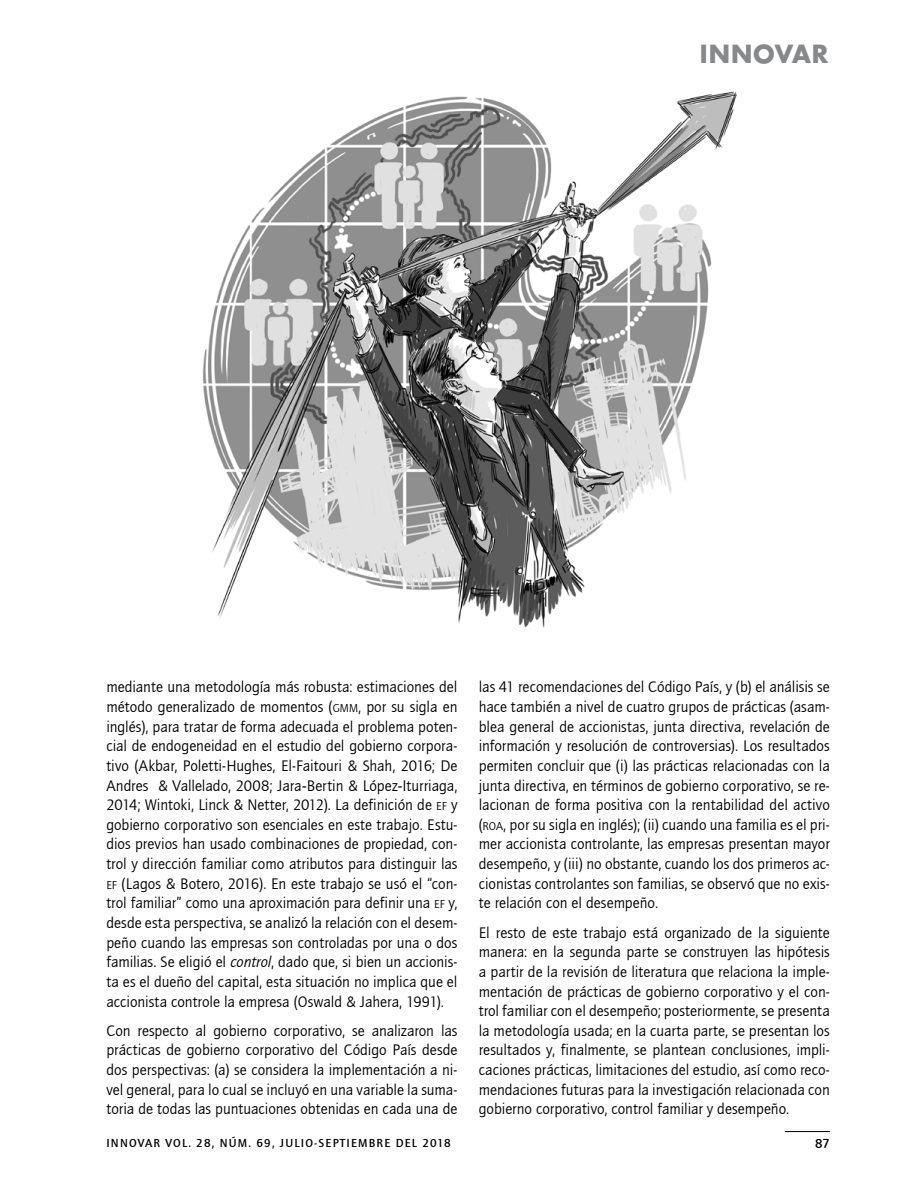
<style>
.page{position:relative;width:915px;height:1191px;background:#fff}
.page>*{position:absolute;margin:0;border:0;box-sizing:border-box;transform-origin:0 0}
.t1{font:700 27.3px "Futura TEE";letter-spacing:.005em;color:#87888a}
._1_textoESPAÑOL{font:15.75px/19.6px "Quay Sans ITCTT Book";color:#000;text-align:justify}
._0_página{font:13.5px "Quay Sans Md ITCTT";color:#000}
.t2{font:12px "Quay Sans Md ITCTT";letter-spacing:.1em;color:#000}
.s1{font-size:11.85px}
.s2{font-style:inherit}
.s3{font-family:"Cambria Math"}
.s4{font-style:italic}
</style>
<div class="page">
<hr style="left:784px;top:1131px;width:45px;height:1px;background:#000">
<img style="left:202px;top:91px;width:535px;height:537px">
<h1 class="t1" style="left:699px;top:37px;width:130px">INNOVAR</h1>
<p class="_1_textoESPAÑOL" style="left:106px;top:677px;width:352px">mediante una metodología más robusta: estimaciones del método generalizado de momentos (<span class="s1">GMM</span><span class="s2">,</span> por su sigla en inglés), para tratar de forma adecuada el problema poten&shy;cial de endogeneidad en el estudio del gobierno corpora&shy;tivo (Akbar, Poletti-Hughes, El-Faitouri &amp; Shah, 2016; De Andres &amp; Vallelado, 2008; Jara<span class="s3">‐</span>Bertin &amp; López<span class="s3">‐</span>Iturriaga, 2014; Wintoki, Linck &amp; Netter, 2012). La definición de <span class="s1">EF</span> y gobierno corporativo son esenciales en este trabajo. Estu&shy;dios previos han usado combinaciones de propiedad, con&shy;trol y dirección familiar como atributos para distinguir las <span class="s1">EF</span> (Lagos &amp; Botero, 2016). En este trabajo se usó el “con&shy;trol familiar” como una aproximación para definir una <span class="s1">EF</span> y, desde esta perspectiva, se analizó la relación con el desem&shy;peño cuando las empresas son controladas por una o dos familias. Se eligió el <span class="s4">control</span>, dado que, si bien un accionis&shy;ta es el dueño del capital, esta situación no implica que el accionista controle la empresa (Oswald &amp; Jahera, 1991).</p>
<p class="_1_textoESPAÑOL" style="left:106px;top:1021px;width:352px">Con respecto al gobierno corporativo, se analizaron las prácticas de gobierno corporativo del Código País desde dos perspectivas: (a) se considera la implementación a ni&shy;vel general, para lo cual se incluyó en una variable la suma&shy;toria de todas las puntuaciones obtenidas en cada una de</p>
<p class="_1_textoESPAÑOL" style="left:478px;top:677px;width:352px">las 41 recomendaciones del Código País, y (b) el análisis se hace también a nivel de cuatro grupos de prácticas (asam&shy;blea general de accionistas, junta directiva, revelación de información y resolución de controversias). Los resultados permiten concluir que (i) las prácticas relacionadas con la junta directiva, en términos de gobierno corporativo, se re&shy;lacionan de forma positiva con la rentabilidad del activo (<span class="s1">ROA</span>, por su sigla en inglés); (ii) cuando una familia es el pri&shy;mer accionista controlante, las empresas presentan mayor desempeño, y (iii) no obstante, cuando los dos primeros ac&shy;cionistas controlantes son familias, se observó que no exis&shy;te relación con el desempeño.</p>
<p class="_1_textoESPAÑOL" style="left:478px;top:922px;width:352px">El resto de este trabajo está organizado de la siguiente manera: en la segunda parte se construyen las hipótesis a partir de la revisión de literatura que relaciona la imple&shy;mentación de prácticas de gobierno corporativo y el con&shy;trol familiar con el desempeño; posteriormente, se presenta la metodología usada; en la cuarta parte, se presentan los resultados y, finalmente, se plantean conclusiones, impli&shy;caciones prácticas, limitaciones del estudio, así como reco&shy;mendaciones futuras para la investigación relacionada con gobierno corporativo, control familiar y desempeño.</p>
<p class="t2" style="left:106px;top:1136px;width:346px">INNOVAR VOL. 28, NÚM. 69, JULIO-SEPTIEMBRE DEL 2018</p>
<p class="_0_página" style="left:814px;top:1136px;width:16px">87</p>
</div>
